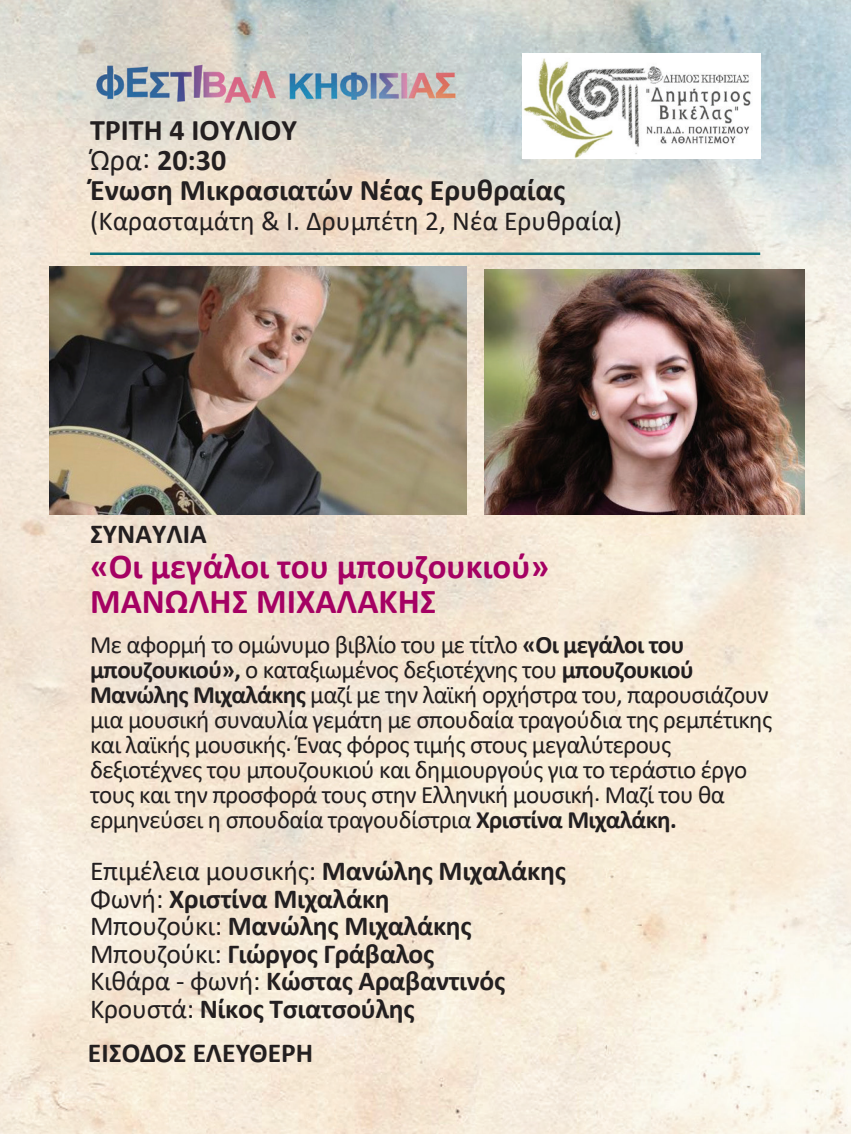
<style>
.page{position:relative;width:851px;height:1134px;background:#fff}
.page>*{position:absolute;margin:0;border:0;box-sizing:border-box;transform-origin:0 0}
.t1{font:700 35px/35px "Calibri";color:#a50163}
.t2{font:700 30px/30px "Calibri";color:#231f20}
.t3{font:700 27.5px/27.5px "Calibri";letter-spacing:-.01em;color:#231f20}
.t4{font:27.5px "Calibri";color:#231f20}
.t5{font:25px/25px "Calibri";letter-spacing:-.025em;color:#231f20}
.s1{font-weight:400}
.s2{font-weight:700}
</style>
<div class="page">
<img style="left:0;top:0;width:850px;height:1134px">
<hr style="left:90px;top:252px;width:670px;height:3px;background:#0c727c">
<img style="left:485px;top:270px;width:318px;height:244px">
<img style="left:50px;top:266px;width:416px;height:248px">
<img style="left:522px;top:54px;width:238px;height:105px">
<p class="t2" style="left:90px;top:115px;width:477px">ΤΡΙΤΗ 4 ΙΟΥΛΙΟΥ<br><span class="s1">Ώρα:</span> 20:30<br>Ένωση Μικρασιατών Νέας Ερυθραίας</p>
<p class="t4" style="left:90px;top:202px;width:533px">(Καρασταμάτη &amp; Ι. Δρυμπέτη 2, Νέα Ερυθραία)</p>
<p class="t3" style="left:90px;top:519px;width:118px">ΣΥΝΑΥΛΙΑ</p>
<h1 class="t1" style="left:90px;top:548px;width:461px">«Οι μεγάλοι του μπουζουκιού»<br>ΜΑΝΩΛΗΣ ΜΙΧΑΛΑΚΗΣ</h1>
<p class="t5" style="left:90px;top:631px;width:683px">Με αφορμή το ομώνυμο βιβλίο του με τίτλο <span class="s2">«Οι μεγάλοι του μπουζουκιού»,</span> ο καταξιωμένος δεξιοτέχνης του <span class="s2">μπουζουκιού Μανώλης Μιχαλάκης</span> μαζί με την λαϊκή ορχήστρα του, παρουσιάζουν μια μουσική συναυλία γεμάτη με σπουδαία τραγούδια της ρεμπέτικης και λαϊκής μουσικής. Ένας φόρος τιμής στους μεγαλύτερους δεξιοτέχνες του μπουζουκιού και δημιουργούς για το τεράστιο έργο τους και την προσφορά τους στην Ελληνική μουσική. Μαζί του θα ερμηνεύσει η σπουδαία τραγουδίστρια <span class="s2">Χριστίνα Μιχαλάκη.</span></p>
<p class="t3" style="left:90px;top:857px;width:477px"><span class="s1">Επιμέλεια μουσικής:</span> Μανώλης Μιχαλάκης<br><span class="s1">Φωνή:</span> Χριστίνα Μιχαλάκη<br><span class="s1">Μπουζούκι:</span> Μανώλης Μιχαλάκης<br><span class="s1">Μπουζούκι:</span> Γιώργος Γράβαλος<br><span class="s1">Κιθάρα - φωνή:</span> Κώστας Αραβαντινός<br><span class="s1">Κρουστά:</span> Νίκος Τσιατσούλης</p>
<p class="t3" style="left:88px;top:1039px;width:226px">ΕΙΣΟΔΟΣ ΕΛΕΥΘΕΡΗ</p>
</div>
